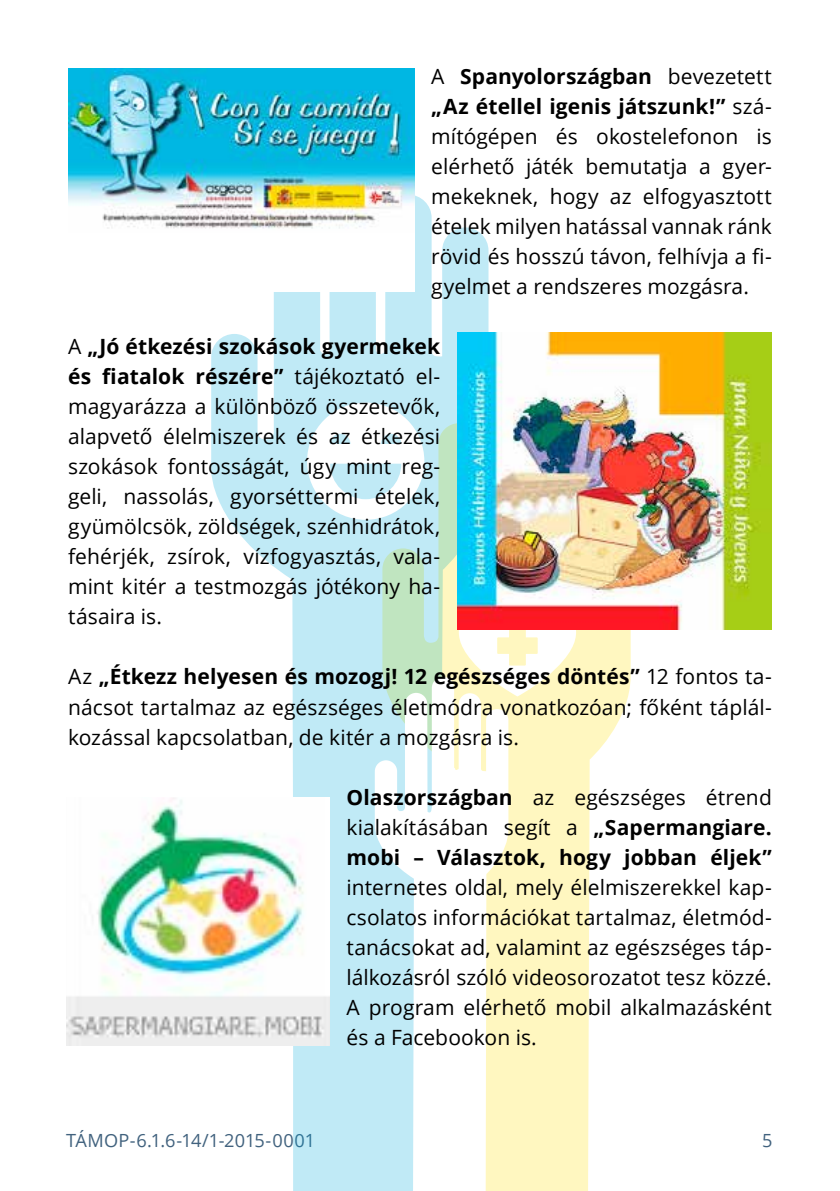
<style>
.page{position:relative;width:840px;height:1191px;background:#fff}
.page>*{position:absolute;margin:0;border:0;box-sizing:border-box;transform-origin:0 0}
.t1{font:21px/30px "Open Sans";letter-spacing:.005em;color:#000;text-align:justify}
.t2{font:700 21px/30px "Open Sans";letter-spacing:.005em;color:#000;text-align:justify}
.t3{font:18.2px "Open Sans";letter-spacing:.005em;color:#41627e}
.s1{font-weight:700}
.s2{font-weight:400}
</style>
<div class="page">
<svg style="left:211px;top:161px;width:277px;height:1030px;fill:#c0eaf6"></svg>
<svg style="left:307px;top:402px;width:75px;height:118px"></svg>
<svg style="left:382px;top:393px;width:248px;height:798px;fill:#fff7c0"></svg>
<svg style="left:374px;top:677px;width:134px;height:514px"></svg>
<svg style="left:458px;top:629px;width:117px;height:67px"></svg>
<div style="left:68px;top:68px;width:346px;height:223px;background:#fff"></div>
<img style="left:68px;top:68px;width:346px;height:161px">
<img style="left:457px;top:333px;width:314px;height:296px">
<img style="left:66px;top:797px;width:263px;height:248px">
<p class="t1" style="left:431px;top:61px;width:342px">A <span class="s1">Spanyolországban</span> bevezetett <span class="s1">„Az étellel igenis játszunk!”</span> szá&shy;mítógépen és okostelefonon is elérhető játék bemutatja a gyer&shy;mekeknek, hogy az elfogyasztott ételek milyen hatással vannak ránk rövid és hosszú távon, felhívja a fi&shy;gyelmet a rendszeres mozgásra.</p>
<p class="t1" style="left:68px;top:331px;width:373px">A <span class="s1">„Jó étkezési szokások gyermekek és fiatalok részére”</span> tájékoztató el&shy;magyarázza a különböző összetevők, alapvető élelmiszerek és az étkezési szokások fontosságát, úgy mint reg&shy;geli, nassolás, gyorséttermi ételek, gyümölcsök, zöldségek, szénhidrátok, fehérjék, zsírok, vízfogyasztás, vala&shy;mint kitér a testmozgás jótékony ha&shy;tásaira is.</p>
<p class="t1" style="left:68px;top:661px;width:705px">Az <span class="s1">„Étkezz helyesen és mozogj! 12 egészséges döntés”</span> 12 fontos ta&shy;nácsot tartalmaz az egészséges életmódra vonatkozóan; főként táplál&shy;kozással kapcsolatban, de kitér a mozgásra is.</p>
<p class="t2" style="left:346px;top:781px;width:426px">Olaszországban <span class="s2">az egészséges étrend kialakításában segít a</span> „Sapermangiare. mobi – Választok, hogy jobban éljek”</p>
<p class="t1" style="left:346px;top:871px;width:426px">internetes oldal, mely élelmiszerekkel kap&shy;csolatos információkat tartalmaz, életmód&shy;tanácsokat ad, valamint az egészséges táp&shy;lálkozásról szóló videosorozatot tesz közzé.<br>A program elérhető mobil alkalmazásként és a Facebookon is.</p>
<p class="t3" style="left:66px;top:1128px;width:250px">TÁMOP-6.1.6-14/1-2015-0001</p>
<p class="t3" style="left:761px;top:1128px;width:12px">5</p>
</div>
